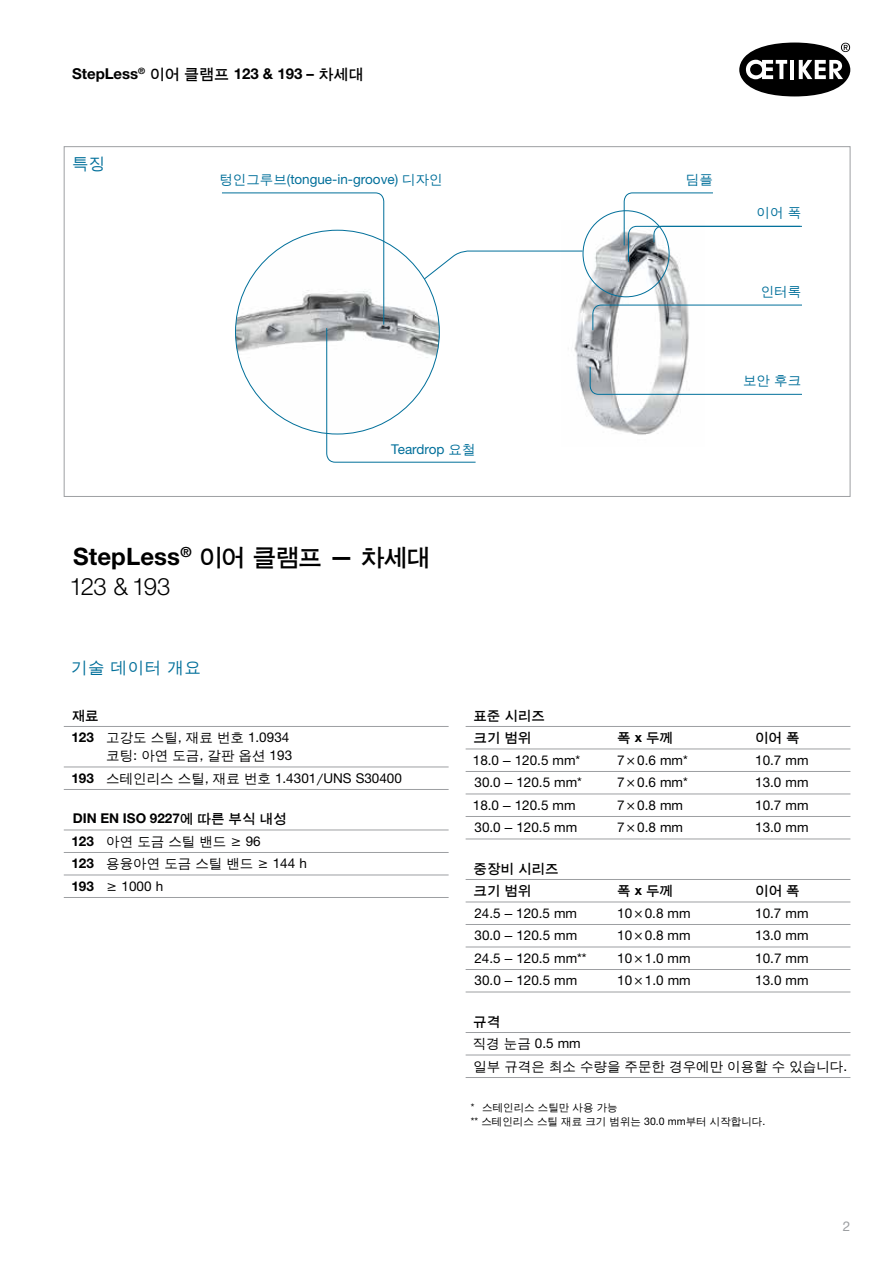
<style>
.page{position:relative;width:893px;height:1263px;background:#fff}
.page>*{position:absolute;margin:0;border:0;box-sizing:border-box;transform-origin:0 0}
.t1{font:700 24px/30px "Helvetica Neue LTW1 G";letter-spacing:.005em;color:#000}
.t2{font:16.5px "Un Dotum";letter-spacing:.035em;color:#006f9a}
.t3{font:700 15px "Helvetica Neue LTW1 G";color:#000}
.t4{font:13.5px "Helvetica Neue LTW1 G";color:#000}
.t5{font:13.5px/22.5px "Un Dotum";color:#000}
.t6{font:13.5px "Helvetica Neue LTW1 G";color:#006f9a}
.t7{font:700 13.5px/22.5px "Un Dotum";color:#000}
.t8{font:700 13.5px "Helvetica Neue LTW1 G";color:#000}
.t9{font:13.5px "Un Dotum";color:#006f9a}
.t10{font:13.5px "Helvetica Neue LTW1 G";color:#9d9fa2}
.t11{font:10.5px/13.5px "Un Dotum";color:#000}
.s1{font-family:"Un Dotum"}
.s2{font-weight:300}
.s3{font-weight:700}
.s4{font-family:"Helvetica Neue LTW1 G";font-weight:700}
.s5{font-family:"Helvetica Neue LTW1 G"}
</style>
<div class="page">
<svg style="left:739px;top:43px;width:111px;height:53px"></svg>
<img style="left:583px;top:220px;width:106px;height:215px">
<svg style="left:222px;top:192px;width:361px;height:271px"></svg>
<svg style="left:589px;top:366px;width:213px;height:29px"></svg>
<svg style="left:592px;top:304px;width:210px;height:27px"></svg>
<svg style="left:623px;top:192px;width:179px;height:71px"></svg>
<hr style="left:64px;top:726px;width:385px;height:1px;background:#9d9fa2">
<hr style="left:64px;top:767px;width:385px;height:1px;background:#9d9fa2">
<hr style="left:64px;top:789px;width:385px;height:1px;background:#9d9fa2">
<hr style="left:64px;top:830px;width:385px;height:1px;background:#9d9fa2">
<hr style="left:64px;top:852px;width:385px;height:1px;background:#9d9fa2">
<hr style="left:64px;top:875px;width:385px;height:1px;background:#9d9fa2">
<hr style="left:64px;top:897px;width:385px;height:1px;background:#9d9fa2">
<hr style="left:466px;top:726px;width:384px;height:1px;background:#9d9fa2">
<hr style="left:466px;top:749px;width:384px;height:1px;background:#9d9fa2">
<hr style="left:466px;top:771px;width:384px;height:1px;background:#9d9fa2">
<hr style="left:466px;top:794px;width:384px;height:1px;background:#9d9fa2">
<hr style="left:466px;top:816px;width:384px;height:1px;background:#9d9fa2">
<hr style="left:466px;top:839px;width:384px;height:1px;background:#9d9fa2">
<hr style="left:466px;top:879px;width:384px;height:1px;background:#9d9fa2">
<hr style="left:466px;top:902px;width:384px;height:1px;background:#9d9fa2">
<hr style="left:466px;top:924px;width:384px;height:1px;background:#9d9fa2">
<hr style="left:466px;top:947px;width:384px;height:1px;background:#9d9fa2">
<hr style="left:466px;top:969px;width:384px;height:1px;background:#9d9fa2">
<hr style="left:466px;top:992px;width:384px;height:1px;background:#9d9fa2">
<hr style="left:466px;top:1032px;width:384px;height:1px;background:#9d9fa2">
<hr style="left:466px;top:1055px;width:384px;height:1px;background:#9d9fa2">
<hr style="left:466px;top:1077px;width:384px;height:1px;background:#9d9fa2">
<p class="t3" style="left:72px;top:64px;width:293px">StepLess<sup>®</sup> <span class="s1">이어 클램프</span> 123 &amp; 193 – <span class="s1">차세대</span></p>
<p class="t2" style="left:72px;top:153px;width:34px">특징</p>
<p class="t6" style="left:219px;top:171px;width:225px"><span class="s1">텅인그루브</span>(tongue-in-groove) <span class="s1">디자인</span></p>
<p class="t9" style="left:686px;top:171px;width:28px">딤플</p>
<p class="t6" style="left:391px;top:440px;width:86px">Teardrop <span class="s1">요철</span></p>
<p class="t9" style="left:757px;top:204px;width:46px">이어 폭</p>
<p class="t9" style="left:761px;top:283px;width:42px">인터록</p>
<p class="t9" style="left:743px;top:372px;width:60px">보안 후크</p>
<h1 class="t1" style="left:69px;top:541px;width:362px">StepLess<sup>®</sup> <span class="s1">이어 클램프</span> — <span class="s1">차세대<br></span><span class="s2">123 &amp; 193</span></h1>
<p class="t2" style="left:71px;top:657px;width:132px">기술 데이터 개요</p>
<p class="t5" style="left:71px;top:704px;width:219px"><span class="s3">재료<br></span><span class="s4">123</span> 고강도 스틸, 재료 번호 <span class="s5">1.0934</span></p>
<p class="t5" style="left:106px;top:744px;width:187px">코팅: 아연 도금, 갈판 옵션 <span class="s5">193</span></p>
<p class="t4" style="left:71px;top:769px;width:332px"><span class="s3">193</span> <span class="s1">스테인리스 스틸, 재료 번호</span> 1.4301<span class="s1">/</span>UNS S30400</p>
<p class="t8" style="left:73px;top:810px;width:215px">DIN EN ISO 9227<span class="s1">에 따른 부식 내성</span></p>
<p class="t5" style="left:71px;top:830px;width:237px"><span class="s4">123</span> 아연 도금 스틸 밴드 ≥ <span class="s5">96<br></span><span class="s4">123</span> 용융아연 도금 스틸 밴드 ≥ <span class="s5">144 h</span></p>
<p class="t4" style="left:71px;top:878px;width:93px"><span class="s3">193</span> <span class="s1">≥</span> 1000 h</p>
<p class="t7" style="left:473px;top:704px;width:73px">표준 시리즈 크기 범위</p>
<p class="t7" style="left:617px;top:726px;width:57px">폭 <span class="s5">x</span> 두께</p>
<p class="t7" style="left:755px;top:726px;width:46px">이어 폭</p>
<p class="t4" style="left:473px;top:751px;width:109px">18.0 <span class="s1">–</span> 120.5 mm*</p>
<p class="t4" style="left:617px;top:751px;width:72px">7 <span class="s1">×</span> 0.6 mm*</p>
<p class="t4" style="left:755px;top:751px;width:55px">10.7 mm</p>
<p class="t4" style="left:474px;top:774px;width:109px">30.0 <span class="s1">–</span> 120.5 mm*</p>
<p class="t4" style="left:617px;top:774px;width:72px">7 <span class="s1">×</span> 0.6 mm*</p>
<p class="t4" style="left:755px;top:774px;width:55px">13.0 mm</p>
<p class="t4" style="left:473px;top:797px;width:104px">18.0 <span class="s1">–</span> 120.5 mm</p>
<p class="t4" style="left:617px;top:797px;width:67px">7<span class="s1">×</span>0.8 mm</p>
<p class="t4" style="left:755px;top:797px;width:55px">10.7 mm</p>
<p class="t4" style="left:475px;top:819px;width:104px">30.0 <span class="s1">–</span> 120.5 mm</p>
<p class="t4" style="left:617px;top:819px;width:67px">7<span class="s1">×</span>0.8 mm</p>
<p class="t4" style="left:755px;top:819px;width:55px">13.0 mm</p>
<p class="t7" style="left:473px;top:857px;width:87px">중장비 시리즈 크기 범위</p>
<p class="t7" style="left:617px;top:879px;width:57px">폭 <span class="s5">x</span> 두께</p>
<p class="t7" style="left:755px;top:879px;width:46px">이어 폭</p>
<p class="t4" style="left:474px;top:905px;width:104px">24.5 <span class="s1">–</span> 120.5 mm</p>
<p class="t4" style="left:617px;top:905px;width:75px">10 <span class="s1">×</span> 0.8 mm</p>
<p class="t4" style="left:755px;top:905px;width:55px">10.7 mm</p>
<p class="t4" style="left:475px;top:927px;width:104px">30.0 <span class="s1">–</span> 120.5 mm</p>
<p class="t4" style="left:617px;top:927px;width:75px">10 <span class="s1">×</span> 0.8 mm</p>
<p class="t4" style="left:755px;top:927px;width:55px">13.0 mm</p>
<p class="t4" style="left:474px;top:950px;width:114px">24.5 <span class="s1">–</span> 120.5 mm**</p>
<p class="t4" style="left:617px;top:950px;width:75px">10 <span class="s1">×</span> 1.0 mm</p>
<p class="t4" style="left:755px;top:950px;width:55px">10.7 mm</p>
<p class="t4" style="left:475px;top:972px;width:104px">30.0 <span class="s1">–</span> 120.5 mm</p>
<p class="t4" style="left:617px;top:972px;width:75px">10 <span class="s1">×</span> 1.0 mm</p>
<p class="t4" style="left:755px;top:972px;width:55px">13.0 mm</p>
<p class="t7" style="left:473px;top:1010px;width:28px">규격</p>
<p class="t4" style="left:473px;top:1035px;width:109px"><span class="s1">직경 눈금</span> 0.5 mm</p>
<p class="t5" style="left:473px;top:1055px;width:375px">일부 규격은 최소 수량을 주문한 경우에만 이용할 수 있습니다<span class="s5">.</span></p>
<p class="t11" style="left:471px;top:1101px;width:296px"><span class="s5">*</span> 스테인리스 스틸만 사용 가능<br><span class="s5">**</span> 스테인리스 스틸 재료 크기 범위는 <span class="s5">30.0 mm</span>부터 시작합니다<span class="s5">.</span></p>
<p class="t10" style="left:843px;top:1217px;width:9px">2</p>
</div>
